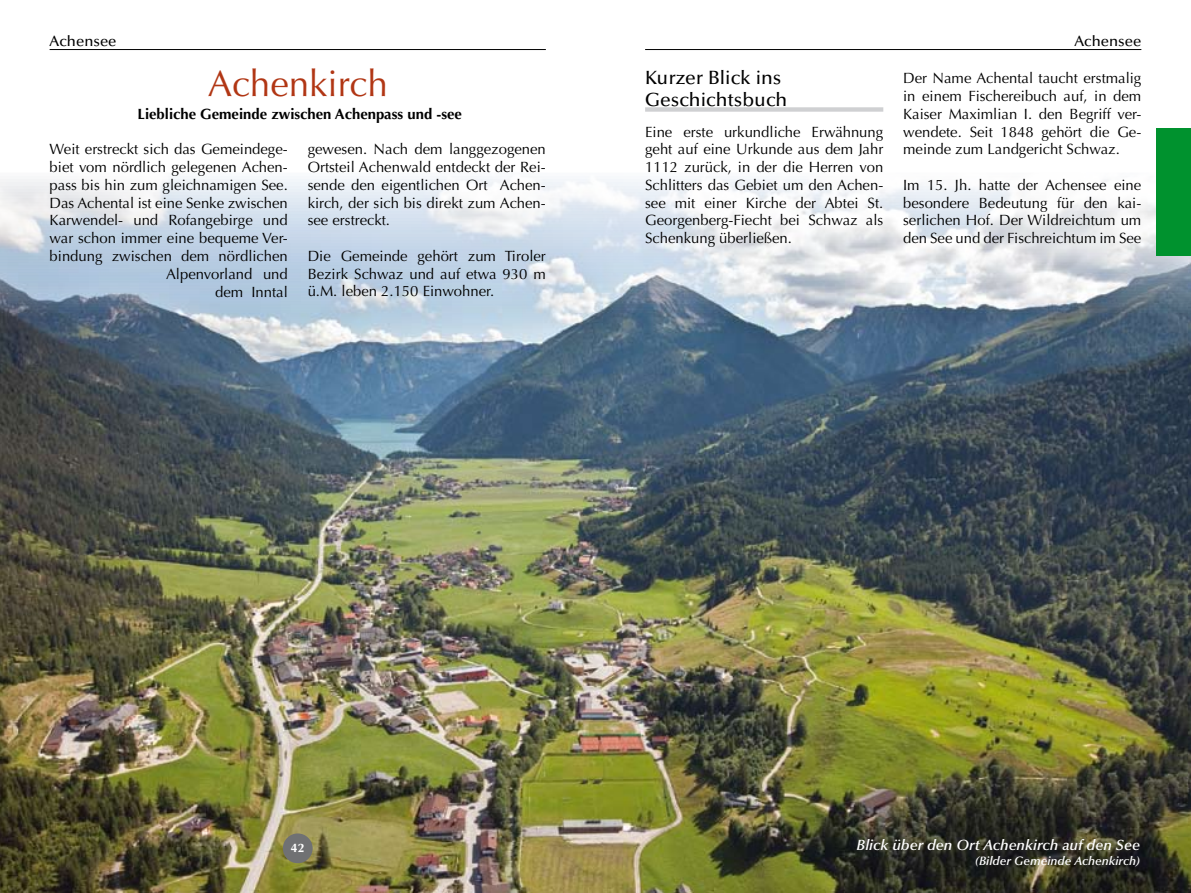
<style>
.page{position:relative;width:1191px;height:893px;background:#fff}
.page>*{position:absolute;margin:0;border:0;box-sizing:border-box;transform-origin:0 0}
.t1{font:36.75px "Optima LT Std";color:#b13614}
.t2{font:500 19.25px/22.8px "Optima LT Std";color:#000}
.t3{font:14.88px/17.7px "Optima LT Std";color:#000;text-align:justify}
.t4{font:700 14.88px "Optima LT Std";color:#000}
.t5{font:italic 600 14.88px "Optima LT Std";color:#fff}
.t6{font:500 14.88px "Optima LT Std";color:#000}
.t7{font:italic 600 12.25px "Optima LT Std";color:#fff}
.t8{font:700 12.25px "Optima LT Std";color:#fff}
</style>
<div class="page">
<hr style="left:50px;top:49px;width:496px;height:1px;background:#000">
<hr style="left:645px;top:49px;width:496px;height:1px;background:#000">
<img style="left:0;top:176px;width:1191px;height:717px">
<div style="left:645px;top:107px;width:238px;height:5px;background:#cfd0d2"></div>
<div style="left:1156px;top:128px;width:35px;height:127px;background:#00922e"></div>
<div style="left:283px;top:833px;width:30px;height:30px;background:#707173;border-radius:50%"></div>
<p class="t6" style="left:50px;top:32px;width:68px">Achensee</p>
<p class="t6" style="left:1074px;top:32px;width:68px">Achensee</p>
<h1 class="t1" style="left:208px;top:63px;width:182px">Achenkirch</h1>
<p class="t4" style="left:138px;top:105px;width:326px">Liebliche Gemeinde zwischen Achenpass und -see</p>
<p class="t3" style="left:50px;top:141px;width:240px;text-align:right">Weit erstreckt sich das Gemeindege&shy;biet vom nördlich gelegenen Achen&shy;pass bis hin zum gleichnamigen See.<br>Das Achental ist eine Senke zwischen<br>Karwendel- und Rofangebirge und war schon immer eine bequeme Ver&shy;bindung zwischen dem nördlichen<br>Alpenvorland und<br>dem Inntal</p>
<p class="t3" style="left:308px;top:141px;width:240px">gewesen. Nach dem langgezogenen Ortsteil Achenwald entdeckt der Rei&shy;sende den eigentlichen Ort Achen&shy;kirch, der sich bis direkt zum Achen&shy;see erstreckt.</p>
<p class="t3" style="left:308px;top:247px;width:240px">Die Gemeinde gehört zum Tiroler Bezirk Schwaz und auf etwa 930 m ü.M. leben 2.150 Einwohner.</p>
<p class="t2" style="left:645px;top:66px;width:144px">Kurzer Blick ins<br>Geschichtsbuch</p>
<p class="t3" style="left:645px;top:123px;width:240px">Eine erste urkundliche Erwähnung geht auf eine Urkunde aus dem Jahr 1112 zurück, in der die Herren von Schlitters das Gebiet um den Achen&shy;see mit einer Kirche der Abtei St.<br>Georgenberg-Fiecht bei Schwaz als Schenkung überließen.</p>
<p class="t3" style="left:903px;top:70px;width:240px">Der Name Achental taucht erstmalig in einem Fischereibuch auf, in dem Kaiser Maximlian I. den Begriff ver&shy;wendete. Seit 1848 gehört die Ge&shy;meinde zum Landgericht Schwaz.</p>
<p class="t3" style="left:903px;top:176px;width:240px">Im 15. Jh. hatte der Achensee eine besondere Bedeutung für den kai&shy;serlichen Hof. Der Wildreichtum um den See und der Fischreichtum im See</p>
<p class="t8" style="left:291px;top:841px;width:15px">42</p>
<p class="t5" style="left:856px;top:836px;width:285px">Blick über den Ort Achenkirch auf den See</p>
<p class="t7" style="left:975px;top:854px;width:166px">(Bilder Gemeinde Achenkirch)</p>
<p class="t8" style="left:886px;top:841px;width:15px">43</p>
</div>
